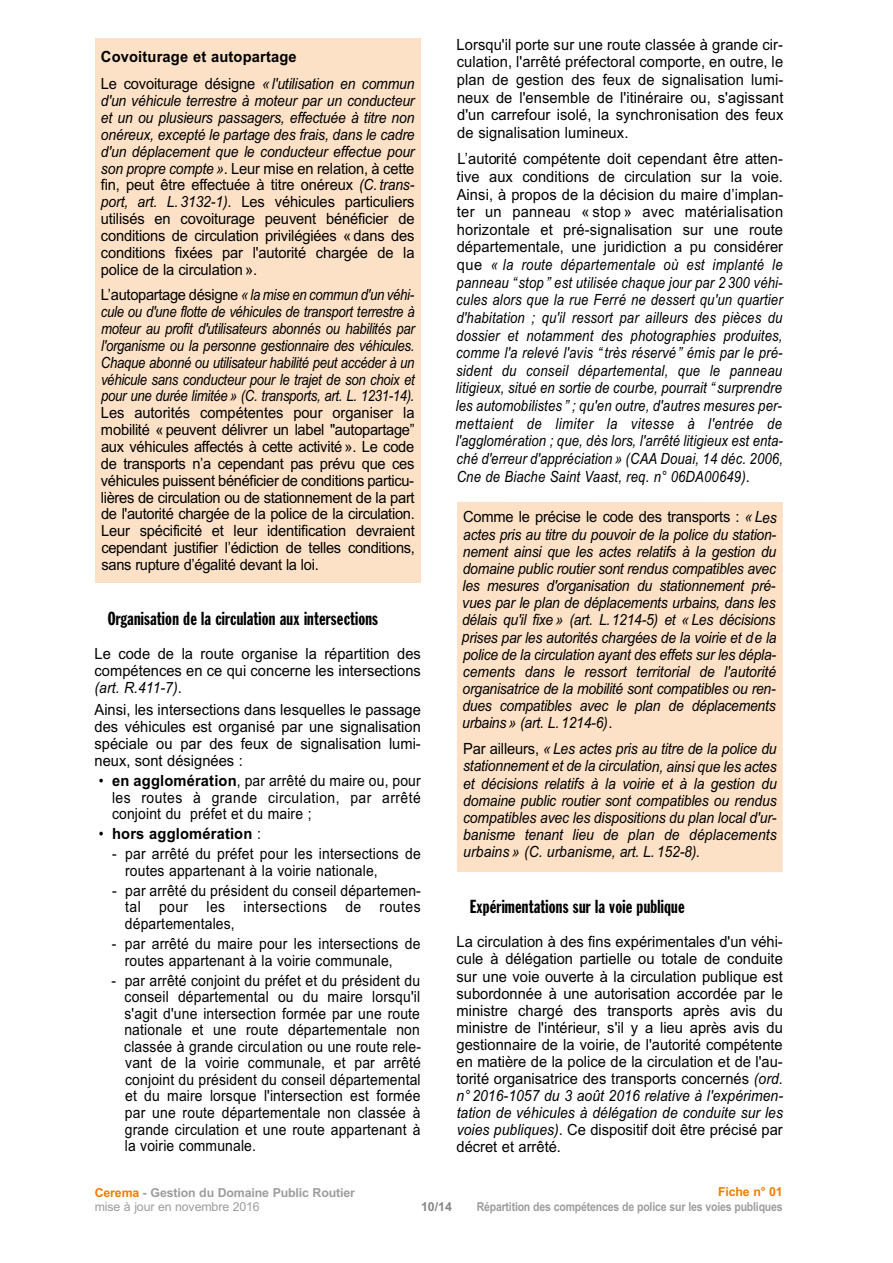
<style>
.page{position:relative;width:893px;height:1263px;background:#fff}
.page>*{position:absolute;margin:0;border:0;box-sizing:border-box;transform-origin:0 0}
.t1{font:18.6px "Franklin Gothic Extra Cond";letter-spacing:.01em;color:#000}
.t2{font:15.45px/16.8px "Arial";letter-spacing:.005em;color:#000;text-align:justify;scale:.95 1}
.t3{font:italic 15.45px/17.7px "Arial";letter-spacing:-.015em;color:#000;text-align:justify;scale:.85 1}
.t4{font:italic 15.45px/17.1px "Arial";letter-spacing:-.015em;color:#000;text-align:justify;scale:.9 1}
.t5{font:15.45px/16.5px "Arial";letter-spacing:.005em;color:#000;text-align:justify;scale:.9 1}
.t6{font:700 15.45px/27.2px "Arial";letter-spacing:.01em;color:#000;scale:.95 1}
.t7{font:700 12.3px/14px "Arial";letter-spacing:-.015em;color:#9d9d9c}
.t8{font:700 12.3px "Arial";letter-spacing:-.015em;color:#9d9d9c;scale:.85 1}
.t9{font:700 12.3px "Arial";letter-spacing:-.01em;color:#ef7d00}
.t10{font:700 12.3px "Arial";color:#878787}
.s1{font-weight:400}
.s2{font-weight:400;font-style:italic}
.s3{font-style:italic}
.s4{font-style:normal}
.s5{font-weight:700}
.s6{color:#ef7d00}
</style>
<div class="page">
<div style="left:457px;top:502px;width:326px;height:370px;background:#fde1c6"></div>
<div style="left:95px;top:38px;width:326px;height:545px;background:#fde1c6"></div>
<p class="t6" style="left:101px;top:44px;width:332px">Covoiturage et autopartage<br><span class="s1">Le covoiturage désigne</span> <span class="s2">« l'utilisation en commun</span></p>
<p class="t2" style="left:101px;top:92px;width:332px"><span class="s3">d'un véhicule terrestre à moteur par un conducteur et un ou plusieurs passagers, effectuée à titre non onéreux, excepté le partage des frais, dans le cadre d'un déplacement que le conducteur effectue pour son propre compte »</span>. Leur mise en relation, à cette fin, peut être effectuée à titre onéreux <span class="s3">(C. trans&shy;port, art. L. 3132-1)</span>. Les véhicules particuliers utilisés en covoiturage peuvent bénéficier de conditions de circulation privilégiées « dans des conditions fixées par l'autorité chargée de la police de la circulation ».</p>
<p class="t3" style="left:101px;top:287px;width:371px;line-height:16.8px"><span class="s4">L’autopartage désigne</span> « la mise en commun d'un véhi&shy;cule ou d'une flotte de véhicules de transport terrestre à moteur au profit d'utilisateurs abonnés ou habilités par l'organisme ou la personne gestionnaire des véhicules.<br>Chaque abonné ou utilisateur habilité peut accéder à un véhicule sans conducteur pour le trajet de son choix et pour une durée limitée » (C. transports, art. L. 1231-14).</p>
<p class="t2" style="left:101px;top:405px;width:332px">Les autorités compétentes pour organiser la mobilité « peuvent délivrer un label "autopartage” aux véhicules affectés à cette activité ». Le code de transports n’a cependant pas prévu que ces véhicules puissent bénéficier de conditions particu&shy;lières de circulation ou de stationnement de la part de l'autorité chargée de la police de la circulation.<br>Leur spécificité et leur identification devraient cependant justifier l’édiction de telles conditions, sans rupture d’égalité devant la loi.</p>
<p class="t1" style="left:108px;top:608px;width:272px">Organisation de la circulation aux intersections</p>
<p class="t2" style="left:95px;top:646px;width:345px">Le code de la route organise la répartition des compétences en ce qui concerne les intersections <span class="s3">(art. R.411-7)</span>.</p>
<p class="t2" style="left:95px;top:701px;width:345px">Ainsi, les intersections dans lesquelles le passage des véhicules est organisé par une signalisation spéciale ou par des feux de signalisation lumi&shy;neux, sont désignées :</p>
<p class="t5" style="left:112px;top:772px;width:345px;text-indent:-13px">• <span class="s5">en agglomération</span>, par arrêté du maire ou, pour les routes à grande circulation, par arrêté conjoint du préfet et du maire ;</p>
<p class="t6" style="left:99px;top:821px;width:172px"><span class="s1">•</span> hors agglomération <span class="s1">:</span></p>
<p class="t5" style="left:125px;top:846px;width:330px;text-indent:-13px">- par arrêté du préfet pour les intersections de routes appartenant à la voirie nationale,</p>
<p class="t5" style="left:125px;top:882px;width:330px;text-indent:-13px">- par arrêté du président du conseil départemen&shy;tal pour les intersections de routes départementales,</p>
<p class="t5" style="left:125px;top:935px;width:330px;text-indent:-13px">- par arrêté du maire pour les intersections de routes appartenant à la voirie communale,</p>
<p class="t5" style="left:124px;top:972px;width:331px;text-indent:-13px">- par arrêté conjoint du préfet et du président du conseil départemental ou du maire lorsqu'il s'agit d'une intersection formée par une route nationale et une route départementale non classée à grande circulation ou une route rele&shy;vant de la voirie communale, et par arrêté conjoint du président du conseil départemental et du maire lorsque l'intersection est formée par une route départementale non classée à grande circulation et une route appartenant à la voirie communale.</p>
<p class="t2" style="left:457px;top:36px;width:346px;line-height:17.7px">Lorsqu'il porte sur une route classée à grande cir&shy;culation, l'arrêté préfectoral comporte, en outre, le plan de gestion des feux de signalisation lumi&shy;neux de l'ensemble de l'itinéraire ou, s'agissant d'un carrefour isolé, la synchronisation des feux de signalisation lumineux.</p>
<p class="t3" style="left:456px;top:150px;width:387px"><span class="s4">L’autorité compétente doit cependant être atten&shy;tive aux conditions de circulation sur la voie.<br>Ainsi, à propos de la décision du maire d’implan&shy;ter un panneau « stop » avec matérialisation horizontale et pré-signalisation sur une route départementale, une juridiction a pu considérer que</span> « la route départementale où est implanté le panneau “stop ” est utilisée chaque jour par 2 300 véhi&shy;cules alors que la rue Ferré ne dessert qu'un quartier d'habitation ; qu'il ressort par ailleurs des pièces du dossier et notamment des photographies produites, comme l'a relevé l'avis “ très réservé” émis par le pré&shy;sident du conseil départemental, que le panneau litigieux, situé en sortie de courbe, pourrait “ surprendre les automobilistes ” ; qu'en outre, d'autres mesures per&shy;mettaient de limiter la vitesse à l'entrée de l'agglomération ; que, dès lors, l'arrêté litigieux est enta&shy;ché d'erreur d'appréciation » (CAA Douai, 14 déc. 2006, Cne de Biache Saint Vaast, req. n° 06DA00649)<span class="s4">.</span></p>
<p class="t4" style="left:462px;top:509px;width:351px"><span class="s4">Comme le précise le code des transports :</span> « Les actes pris au titre du pouvoir de la police du station&shy;nement ainsi que les actes relatifs à la gestion du domaine public routier sont rendus compatibles avec les mesures d'organisation du stationnement pré&shy;vues par le plan de déplacements urbains, dans les délais qu'il fixe » (art. L.1214-5) et « Les décisions prises par les autorités chargées de la voirie et de la police de la circulation ayant des effets sur les dépla&shy;cements dans le ressort territorial de l'autorité organisatrice de la mobilité sont compatibles ou ren&shy;dues compatibles avec le plan de déplacements urbains » (art. L. 1214-6)<span class="s4">.</span></p>
<p class="t4" style="left:463px;top:740px;width:350px"><span class="s4">Par ailleurs,</span> « Les actes pris au titre de la police du stationnement et de la circulation, ainsi que les actes et décisions relatifs à la voirie et à la gestion du domaine public routier sont compatibles ou rendus compatibles avec les dispositions du plan local d'ur&shy;banisme tenant lieu de plan de déplacements urbains » (C. urbanisme, art. L. 152-8)<span class="s4">.</span></p>
<p class="t1" style="left:470px;top:896px;width:216px">Expérimentations sur la voie publique</p>
<p class="t2" style="left:456px;top:934px;width:345px">La circulation à des fins expérimentales d'un véhi&shy;cule à délégation partielle ou totale de conduite sur une voie ouverte à la circulation publique est subordonnée à une autorisation accordée par le ministre chargé des transports après avis du ministre de l'intérieur, s'il y a lieu après avis du gestionnaire de la voirie, de l'autorité compétente en matière de la police de la circulation et de l'au&shy;torité organisatrice des transports concernés <span class="s3">(ord. n° 2016-1057 du 3 août 2016 relative à l'expérimen&shy;tation de véhicules à délégation de conduite sur les voies publiques)</span>. Ce dispositif doit être précisé par décret et arrêté.</p>
<p class="t7" style="left:95px;top:1186px;width:262px"><span class="s6">Cerema</span> - Gestion du Domaine Public Routier <span class="s1">mise à jour en novembre 2016</span></p>
<p class="t10" style="left:421px;top:1198px;width:32px">10/14</p>
<p class="t9" style="left:718px;top:1183px;width:66px">Fiche n° 01</p>
<p class="t8" style="left:477px;top:1198px;width:361px">Répartition des compétences de police sur les voies publiques</p>
</div>
